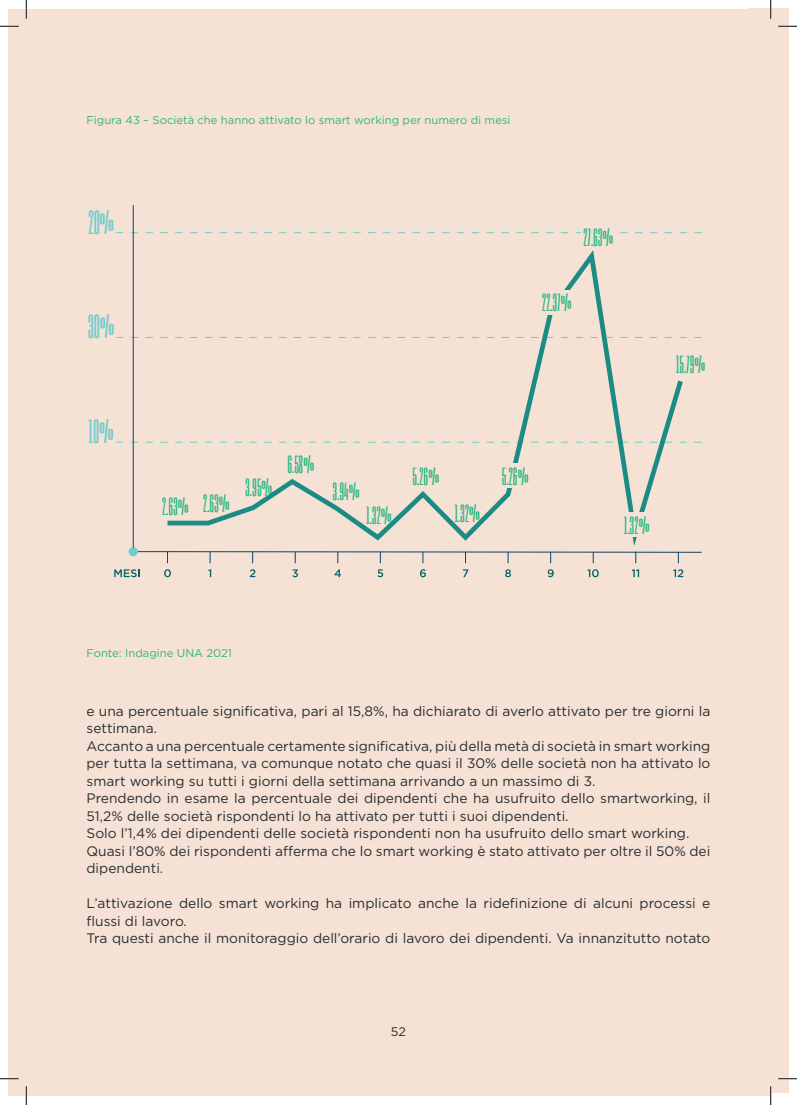
<style>
.page{position:relative;width:797px;height:1105px;background:#fff}
.page>*{position:absolute;margin:0;border:0;box-sizing:border-box;transform-origin:0 0}
.t1{font:27.62px "Six Caps";color:#71cbcc}
.t2{font:20.5px "Six Caps";color:#2ab782}
.t3{font:13.75px/17.5px "Gotham";color:#282d32}
.t4{font:12.5px "Gotham";color:#282d32}
.t5{font:11.25px "Gotham";color:#2fb481}
</style>
<div class="page">
<div style="left:9px;top:9px;width:761px;height:1087px;background:#f5e2d5"></div>
<div style="left:747px;top:9px;width:41px;height:1084px;background:#f5e2d5"></div>
<svg style="left:116px;top:232px;width:585px;height:1px"></svg>
<div style="left:580px;top:226px;width:37px;height:25px;background:#f5e2d5"></div>
<div style="left:129px;top:547px;width:9px;height:9px;background:#71cbcc;border-radius:50%"></div>
<svg style="left:116px;top:442px;width:585px;height:1px"></svg>
<svg style="left:116px;top:337px;width:585px;height:1px"></svg>
<svg style="left:133px;top:551px;width:569px;height:12px"></svg>
<svg style="left:114px;top:569px;width:26px;height:8px"></svg>
<svg style="left:164px;top:569px;width:7px;height:8px"></svg>
<svg style="left:208px;top:569px;width:3px;height:8px"></svg>
<svg style="left:250px;top:569px;width:5px;height:8px"></svg>
<svg style="left:292px;top:569px;width:6px;height:8px"></svg>
<svg style="left:334px;top:569px;width:7px;height:8px"></svg>
<svg style="left:377px;top:569px;width:6px;height:8px"></svg>
<svg style="left:420px;top:569px;width:6px;height:8px"></svg>
<svg style="left:463px;top:569px;width:5px;height:8px"></svg>
<svg style="left:505px;top:569px;width:6px;height:8px"></svg>
<svg style="left:547px;top:569px;width:6px;height:8px"></svg>
<svg style="left:587px;top:569px;width:11px;height:8px"></svg>
<svg style="left:631px;top:569px;width:8px;height:8px"></svg>
<svg style="left:673px;top:569px;width:10px;height:8px"></svg>
<hr style="left:133px;top:205px;width:1px;height:343px;background:#05436f">
<svg style="left:163px;top:250px;width:523px;height:307px"></svg>
<div style="left:487px;top:464px;width:47px;height:24px;background:#f5e2d5"></div>
<div style="left:610px;top:513px;width:53px;height:24px;background:#f5e2d5"></div>
<div style="left:523px;top:290px;width:57px;height:24px;background:#f5e2d5"></div>
<svg style="left:0;top:25px;width:19px;height:2px"></svg>
<svg style="left:778px;top:25px;width:19px;height:2px"></svg>
<svg style="left:0;top:1078px;width:19px;height:1px"></svg>
<svg style="left:778px;top:1078px;width:19px;height:1px"></svg>
<svg style="left:25px;top:0;width:2px;height:19px"></svg>
<svg style="left:25px;top:1086px;width:2px;height:19px"></svg>
<svg style="left:770px;top:0;width:1px;height:19px"></svg>
<svg style="left:770px;top:1086px;width:1px;height:19px"></svg>
<p class="t5" style="left:86px;top:113px;width:425px">Figura 43 – Società che hanno attivato lo smart working per numero di mesi</p>
<h1 class="t1" style="left:88px;top:203px;width:27px">20%</h1>
<h1 class="t1" style="left:88px;top:307px;width:28px">30%</h1>
<h1 class="t1" style="left:88px;top:412px;width:27px">10%</h1>
<h2 class="t2" style="left:583px;top:223px;width:32px">27.63%</h2>
<h2 class="t2" style="left:542px;top:288px;width:31px">22.37%</h2>
<h2 class="t2" style="left:675px;top:351px;width:31px">15.79%</h2>
<h2 class="t2" style="left:162px;top:491px;width:69px">2.63% 2.63%</h2>
<h2 class="t2" style="left:245px;top:473px;width:28px">3.95%</h2>
<h2 class="t2" style="left:287px;top:450px;width:28px">6.58%</h2>
<h2 class="t2" style="left:333px;top:477px;width:28px">3.94%</h2>
<h2 class="t2" style="left:412px;top:462px;width:28px">5.26%</h2>
<h2 class="t2" style="left:366px;top:501px;width:27px">1.32%</h2>
<h2 class="t2" style="left:454px;top:499px;width:27px">1.32%</h2>
<h2 class="t2" style="left:502px;top:462px;width:28px">5.26%</h2>
<h2 class="t2" style="left:624px;top:511px;width:27px">1.32%</h2>
<p class="t5" style="left:86px;top:646px;width:147px">Fonte: Indagine UNA 2021</p>
<p class="t3" style="left:86px;top:702px;width:625px">e una percentuale significativa, pari al 15,8%, ha dichiarato di averlo attivato per tre giorni la settimana.</p>
<p class="t3" style="left:86px;top:737px;width:625px;text-align:justify">Accanto a una percentuale certamente significativa, più della metà di società in smart working per tutta la settimana, va comunque notato che quasi il 30% delle società non ha attivato lo smart working su tutti i giorni della settimana arrivando a un massimo di 3.</p>
<p class="t3" style="left:86px;top:789px;width:625px">Prendendo in esame la percentuale dei dipendenti che ha usufruito dello smartworking, il<br>51,2% delle società rispondenti lo ha attivato per tutti i suoi dipendenti.</p>
<p class="t3" style="left:86px;top:824px;width:604px">Solo l’1,4% dei dipendenti delle società rispondenti non ha usufruito dello smart working.</p>
<p class="t3" style="left:86px;top:842px;width:625px">Quasi l’80% dei rispondenti afferma che lo smart working è stato attivato per oltre il 50% dei dipendenti.</p>
<p class="t3" style="left:86px;top:894px;width:625px">L’attivazione dello smart working ha implicato anche la ridefinizione di alcuni processi e flussi di lavoro.</p>
<p class="t3" style="left:86px;top:929px;width:625px">Tra questi anche il monitoraggio dell’orario di lavoro dei dipendenti. Va innanzitutto notato</p>
<p class="t4" style="left:391px;top:1023px;width:17px">52</p>
</div>
